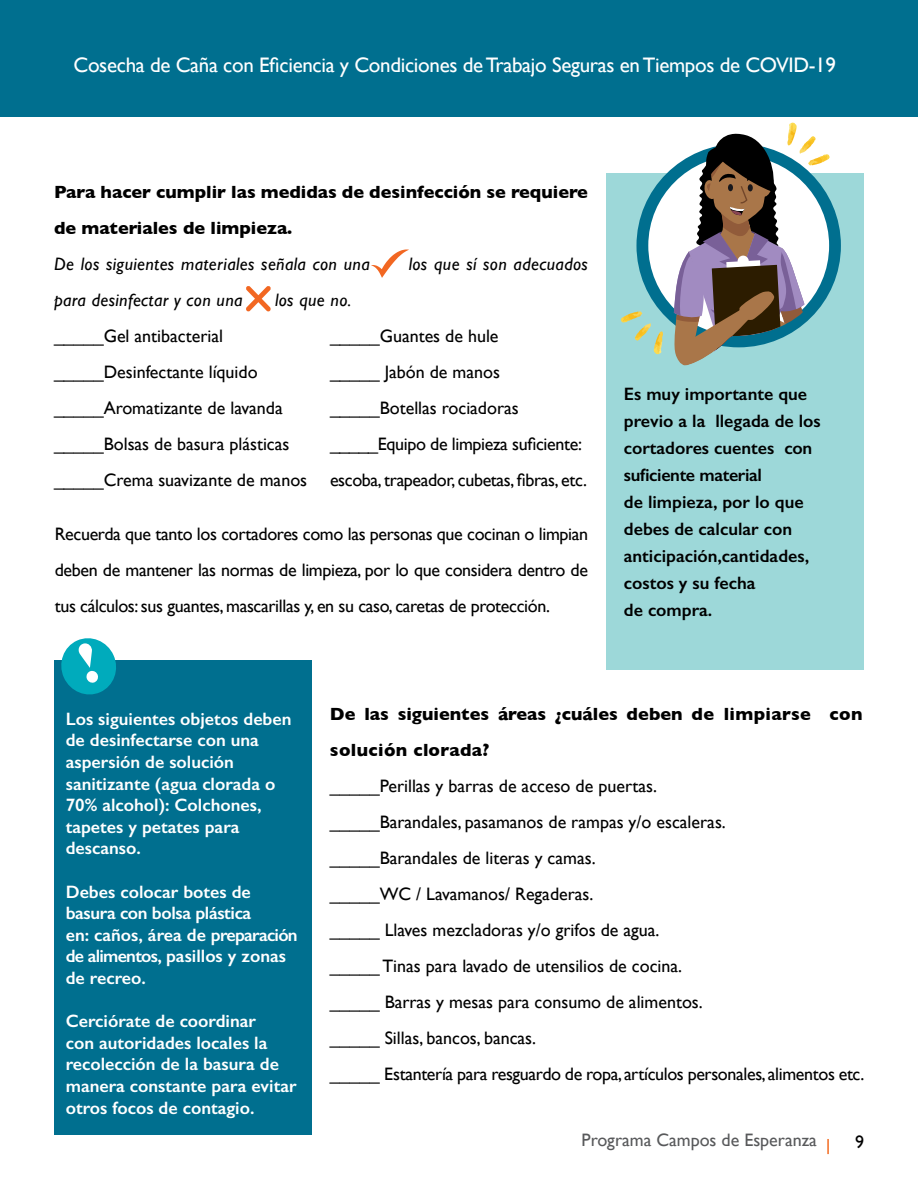
<style>
.page{position:relative;width:918px;height:1188px;background:#fff}
.page>*{position:absolute;margin:0;border:0;box-sizing:border-box;transform-origin:0 0}
.t1{font:21px "Gill Sans";letter-spacing:-.015em;color:#fff}
.t2{font:18px/36px "Gill Sans";color:#000}
.t3{font:600 18px/21.6px "Gill Sans";color:#fff}
.t4{font:600 18px/27px "Gill Sans";color:#000}
.t5{font:700 18px/36px "Gill Sans";color:#000}
.t6{font:18px/36px "Gill Sans";letter-spacing:-.02em;color:#000}
.t7{font:600 18px/21.6px "Gill Sans";letter-spacing:-.02em;color:#fff}
.t8{font:italic 18px "Gill Sans";letter-spacing:.02em;color:#000}
.t9{font:18px "Gill Sans";color:#58595b}
</style>
<div class="page">
<div style="left:0;top:0;width:918px;height:117px;background:#006f8f"></div>
<svg style="left:827px;top:1139px;width:2px;height:15px"></svg>
<svg style="left:371px;top:249px;width:38px;height:29px"></svg>
<svg style="left:246px;top:286px;width:25px;height:25px"></svg>
<div style="left:606px;top:173px;width:258px;height:497px;background:#9dd8d9"></div>
<svg style="left:621px;top:311px;width:42px;height:43px"></svg>
<div style="left:54px;top:660px;width:258px;height:475px;background:#006f8f"></div>
<svg style="left:61px;top:638px;width:55px;height:57px"></svg>
<div style="left:636px;top:144px;width:205px;height:203px;background:#006f8f;border-radius:50%"></div>
<div style="left:648px;top:156px;width:181px;height:180px;background:#fff;border-radius:50%"></div>
<svg style="left:669px;top:123px;width:161px;height:242px"></svg>
<p class="t1" style="left:73px;top:53px;width:764px">Cosecha de Caña con Eficiencia y Condiciones de Trabajo Seguras en Tiempos de COVID-19</p>
<p class="t5" style="left:54px;top:174px;width:535px">Para hacer cumplir las medidas de desinfección se requiere de materiales de limpieza.</p>
<p class="t8" style="left:54px;top:254px;width:317px">De los siguientes materiales señala con una</p>
<p class="t8" style="left:409px;top:254px;width:181px">los que sí son adecuados</p>
<p class="t8" style="left:54px;top:290px;width:190px">para desinfectar y con una</p>
<p class="t8" style="left:275px;top:290px;width:78px">los que no.</p>
<p class="t2" style="left:54px;top:318px;width:255px">_____Gel antibacterial _____Desinfectante líquido _____Aromatizante de lavanda _____Bolsas de basura plásticas _____Crema suavizante de manos</p>
<p class="t6" style="left:330px;top:318px;width:259px">_____Guantes de hule<br>_____ Jabón de manos _____Botellas rociadoras _____Equipo de limpieza suficiente: escoba, trapeador, cubetas, fibras, etc.</p>
<p class="t2" style="left:55px;top:516px;width:535px;text-align:justify">Recuerda que tanto los cortadores como las personas que cocinan o limpian deben de mantener las normas de limpieza, por lo que considera dentro de tus cálculos: sus guantes, mascarillas y, en su caso, caretas de protección.</p>
<p class="t4" style="left:624px;top:381px;width:199px">Es muy importante que previo a la llegada de los cortadores cuentes con suficiente material<br>de limpieza, por lo que debes de calcular con anticipación,cantidades, costos y su fecha<br>de compra.</p>
<p class="t3" style="left:66px;top:708px;width:227px">Los siguientes objetos deben de desinfectarse con una aspersión de solución sanitizante (agua clorada o<br>70% alcohol): Colchones, tapetes y petates para descanso.</p>
<p class="t7" style="left:66px;top:881px;width:233px">Debes colocar botes de basura con bolsa plástica<br>en: caños, área de preparación de alimentos, pasillos y zonas de recreo.</p>
<p class="t3" style="left:66px;top:1010px;width:232px">Cerciórate de coordinar<br>con autoridades locales la recolección de la basura de manera constante para evitar otros focos de contagio.</p>
<p class="t5" style="left:330px;top:696px;width:534px">De las siguientes áreas ¿cuáles deben de limpiarse con solución clorada?</p>
<p class="t2" style="left:330px;top:768px;width:536px">_____Perillas y barras de acceso de puertas.<br>_____Barandales, pasamanos de rampas y/o escaleras.<br>_____Barandales de literas y camas.<br>_____WC / Lavamanos/ Regaderas.<br>_____ Llaves mezcladoras y/o grifos de agua.<br>_____ Tinas para lavado de utensilios de cocina.<br>_____ Barras y mesas para consumo de alimentos.<br>_____ Sillas, bancos, bancas.<br>_____ Estantería para resguardo de ropa, artículos personales, alimentos etc.</p>
<p class="t9" style="left:582px;top:1130px;width:237px">Programa Campos de Esperanza</p>
<p class="t2" style="left:855px;top:1124px;width:10px">9</p>
</div>
